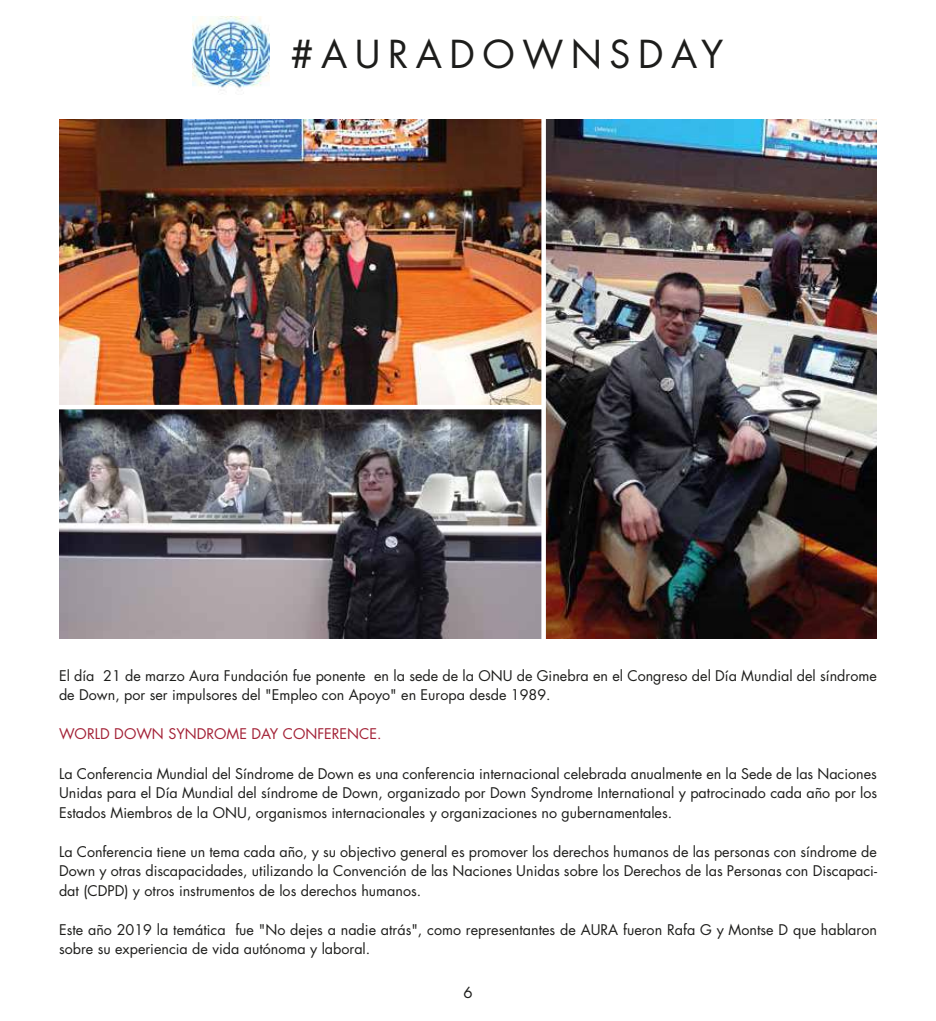
<style>
.page{position:relative;width:936px;height:1021px;background:#fff}
.page>*{position:absolute;margin:0;border:0;box-sizing:border-box;transform-origin:0 0}
.t1{font:37.5px "Futura Std";letter-spacing:.2em;color:#1d1d1b}
.t2{font:15px "Futura Std";color:#1d1d1b}
.t3{font:14.25px/19.5px "Futura Std";color:#1d1d1b}
.t4{font:14.25px "Futura Std";color:#a32136}
</style>
<div class="page">
<img style="left:59px;top:409px;width:482px;height:229px">
<img style="left:546px;top:120px;width:330px;height:518px">
<img style="left:59px;top:120px;width:482px;height:285px">
<img style="left:192px;top:17px;width:78px;height:74px">
<h1 class="t1" style="left:290px;top:30px;width:434px">#AURADOWNSDAY</h1>
<p class="t3" style="left:59px;top:666px;width:819px">El día 21 de marzo Aura Fundación fue ponente en la sede de la ONU de Ginebra en el Congreso del Día Mundial del síndrome de Down, por ser impulsores del "Empleo con Apoyo" en Europa desde 1989.</p>
<p class="t4" style="left:59px;top:725px;width:324px">WORLD DOWN SYNDROME DAY CONFERENCE.</p>
<p class="t3" style="left:59px;top:763px;width:819px;text-align:justify">La Conferencia Mundial del Síndrome de Down es una conferencia internacional celebrada anualmente en la Sede de las Naciones Unidas para el Día Mundial del síndrome de Down, organizado por Down Syndrome International y patrocinado cada año por los Estados Miembros de la ONU, organismos internacionales y organizaciones no gubernamentales.</p>
<p class="t3" style="left:59px;top:841px;width:819px;text-align:justify">La Conferencia tiene un tema cada año, y su objectivo general es promover los derechos humanos de las personas con síndrome de Down y otras discapacidades, utilizando la Convención de las Naciones Unidas sobre los Derechos de las Personas con Discapaci&shy;dat (CDPD) y otros instrumentos de los derechos humanos.</p>
<p class="t3" style="left:59px;top:919px;width:819px">Este año 2019 la temática fue "No dejes a nadie atrás", como representantes de AURA fueron Rafa G y Montse D que hablaron sobre su experiencia de vida autónoma y laboral.</p>
<p class="t2" style="left:463px;top:982px;width:11px">6</p>
</div>
